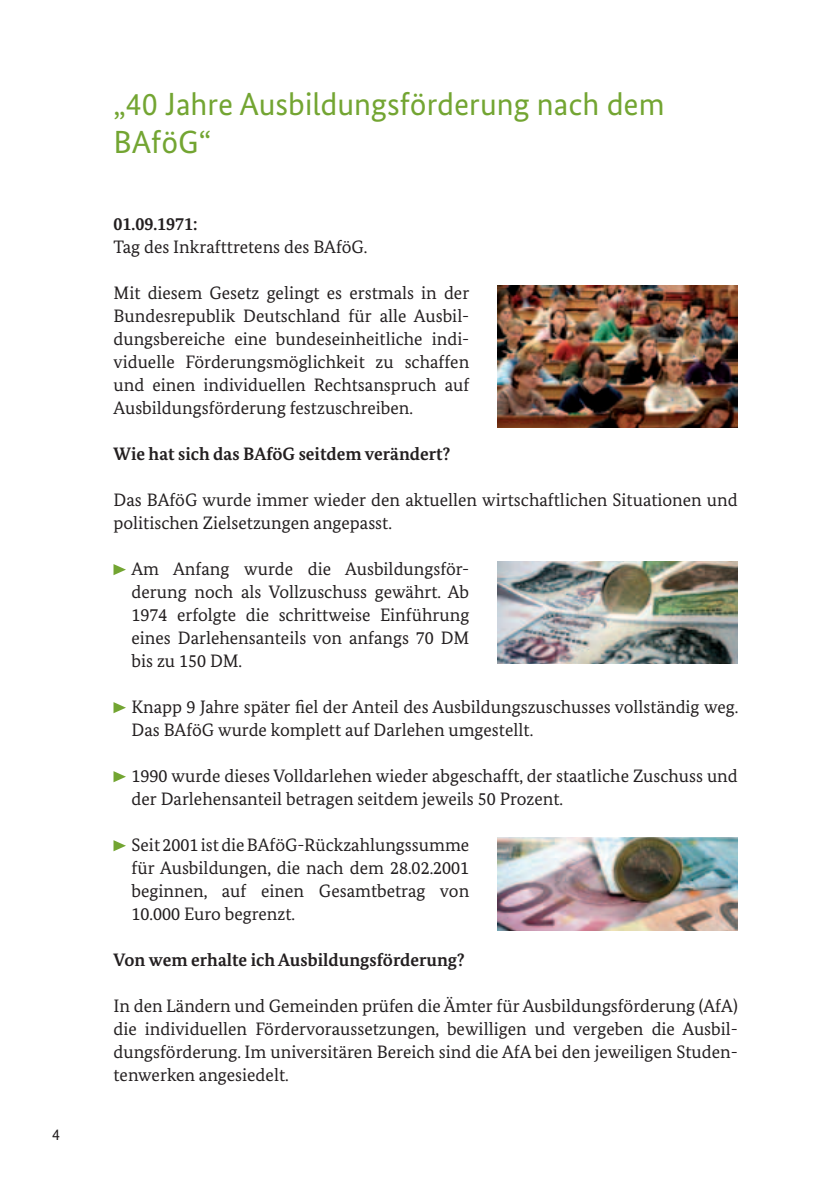
<style>
.page{position:relative;width:840px;height:1191px;background:#fff}
.page>*{position:absolute;margin:0;border:0;box-sizing:border-box;transform-origin:0 0}
.t1{font:32px/38.4px "Bundes Sans";color:#73a532}
.t2{font:18px/23px "Bundes Serif";color:#231f20;text-align:justify}
.t3{font:700 18px "Bundes Serif";color:#231f20}
.t4{font:16px "Bundes Sans";color:#231f20}
</style>
<div class="page">
<img style="left:497px;top:285px;width:240px;height:142px">
<svg style="left:113px;top:564px;width:13px;height:11px"></svg>
<svg style="left:113px;top:702px;width:13px;height:11px"></svg>
<svg style="left:113px;top:771px;width:13px;height:11px"></svg>
<img style="left:497px;top:561px;width:240px;height:102px">
<svg style="left:113px;top:840px;width:13px;height:11px"></svg>
<img style="left:497px;top:837px;width:240px;height:93px">
<p class="t4" style="left:52px;top:1124px;width:9px">4</p>
<h2 class="t1" style="left:113px;top:85px;width:552px">„40 Jahre Ausbildungsförderung nach dem<br>BAföG“</h2>
<h5 class="t3" style="left:113px;top:213px;width:86px">01.09.1971:</h5>
<p class="t2" style="left:113px;top:235px;width:255px">Tag des Inkrafttretens des BAföG.</p>
<p class="t2" style="left:113px;top:281px;width:357px">Mit diesem Gesetz gelingt es erstmals in der Bundesrepublik Deutschland für alle Ausbil&shy;dungsbereiche eine bundeseinheitliche indi&shy;viduelle Förderungsmöglichkeit zu schaffen und einen individuellen Rechtsanspruch auf Ausbildungsförderung festzuschreiben.</p>
<h5 class="t3" style="left:113px;top:443px;width:338px">Wie hat sich das BAföG seitdem verändert?</h5>
<p class="t2" style="left:113px;top:488px;width:625px">Das BAföG wurde immer wieder den aktuellen wirtschaftlichen Situationen und politischen Zielsetzungen angepasst.</p>
<p class="t2" style="left:131px;top:557px;width:339px">Am Anfang wurde die Ausbildungsför&shy;derung noch als Vollzuschuss gewährt. Ab 1974 erfolgte die schrittweise Einführung eines Darlehensanteils von anfangs 70 DM bis zu 150 DM.</p>
<p class="t2" style="left:131px;top:695px;width:608px">Knapp 9 Jahre später fiel der Anteil des Ausbildungszuschusses vollständig weg.<br>Das BAföG wurde komplett auf Darlehen umgestellt.</p>
<p class="t2" style="left:131px;top:764px;width:607px">1990 wurde dieses Volldarlehen wieder abgeschafft, der staatliche Zuschuss und der Darlehensanteil betragen seitdem jeweils 50 Prozent.</p>
<p class="t2" style="left:131px;top:833px;width:339px">Seit 2001 ist die BAföG-Rückzahlungssumme für Ausbildungen, die nach dem 28.02.2001 beginnen, auf einen Gesamtbetrag von</p>
<p class="t2" style="left:131px;top:902px;width:165px">10.000 Euro begrenzt.</p>
<h5 class="t3" style="left:113px;top:949px;width:352px">Von wem erhalte ich Ausbildungsförderung?</h5>
<p class="t2" style="left:113px;top:994px;width:625px">In den Ländern und Gemeinden prüfen die Ämter für Ausbildungsförderung (AfA) die individuellen Fördervoraussetzungen, bewilligen und vergeben die Ausbil&shy;dungsförderung. Im universitären Bereich sind die AfA bei den jeweiligen Studen&shy;tenwerken angesiedelt.</p>
</div>
